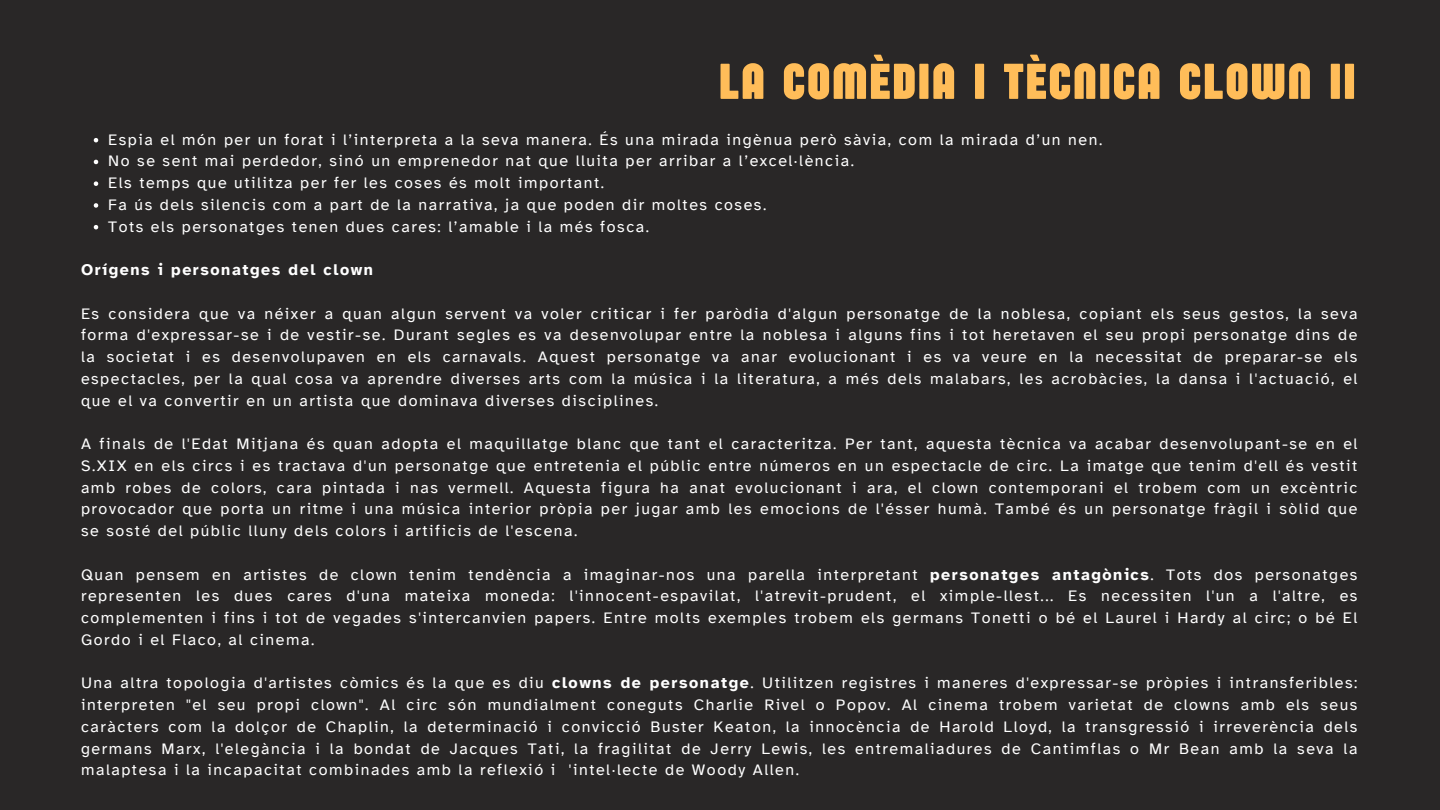
<style>
.page{position:relative;width:1440px;height:810px;background:#292727}
.page>*{position:absolute;margin:0;border:0;box-sizing:border-box;transform-origin:0 0}
.t1{font:700 52px "Sugo Pro Display";letter-spacing:.06em;color:#ffbd59}
.t2{font:16px/21.8px "Atkinson Hyperlegible";letter-spacing:.1em;color:#fff;text-align:justify}
.t3{font:700 16px "Atkinson Hyperlegible";letter-spacing:.1em;color:#fff}
.s1{font-weight:700}
</style>
<div class="page">
<svg style="left:94px;top:138px;width:4px;height:4px"></svg>
<svg style="left:94px;top:160px;width:4px;height:4px"></svg>
<svg style="left:94px;top:181px;width:4px;height:5px"></svg>
<svg style="left:94px;top:203px;width:4px;height:5px"></svg>
<svg style="left:94px;top:225px;width:4px;height:4px"></svg>
<h1 class="t1" style="left:720px;top:51px;width:637px">LA COMÈDIA I TÈCNICA CLOWN II</h1>
<p class="t2" style="left:108px;top:129px;width:996px;text-align:left">Espia el món per un forat i l’interpreta a la seva manera. És una mirada ingènua però sàvia, com la mirada d’un nen.<br>No se sent mai perdedor, sinó un emprenedor nat que lluita per arribar a l’excel·lència.<br>Els temps que utilitza per fer les coses és molt important.<br>Fa ús dels silencis com a part de la narrativa, ja que poden dir moltes coses.<br>Tots els personatges tenen dues cares: l’amable i la més fosca.</p>
<p class="t3" style="left:81px;top:260px;width:294px">Orígens i personatges del clown</p>
<p class="t2" style="left:81px;top:303px;width:1278px">Es considera que va néixer a quan algun servent va voler criticar i fer paròdia d'algun personatge de la noblesa, copiant els seus gestos, la seva forma d'expressar-se i de vestir-se. Durant segles es va desenvolupar entre la noblesa i alguns fins i tot heretaven el seu propi personatge dins de la societat i es desenvolupaven en els carnavals. Aquest personatge va anar evolucionant i es va veure en la necessitat de preparar-se els espectacles, per la qual cosa va aprendre diverses arts com la música i la literatura, a més dels malabars, les acrobàcies, la dansa i l'actuació, el que el va convertir en un artista que dominava diverses disciplines.</p>
<p class="t2" style="left:81px;top:433px;width:1278px">A finals de l'Edat Mitjana és quan adopta el maquillatge blanc que tant el caracteritza. Per tant, aquesta tècnica va acabar desenvolupant-se en el S.XIX en els circs i es tractava d'un personatge que entretenia el públic entre números en un espectacle de circ. La imatge que tenim d'ell és vestit amb robes de colors, cara pintada i nas vermell. Aquesta figura ha anat evolucionant i ara, el clown contemporani el trobem com un excèntric provocador que porta un ritme i una música interior pròpia per jugar amb les emocions de l'ésser humà. També és un personatge fràgil i sòlid que se sosté del públic lluny dels colors i artificis de l'escena.</p>
<p class="t2" style="left:81px;top:564px;width:1278px">Quan pensem en artistes de clown tenim tendència a imaginar-nos una parella interpretant <span class="s1">personatges antagònics</span>. Tots dos personatges representen les dues cares d'una mateixa moneda: l'innocent-espavilat, l'atrevit-prudent, el ximple-llest... Es necessiten l'un a l'altre, es complementen i fins i tot de vegades s'intercanvien papers. Entre molts exemples trobem els germans Tonetti o bé el Laurel i Hardy al circ; o bé El Gordo i el Flaco, al cinema.</p>
<p class="t2" style="left:81px;top:672px;width:1278px">Una altra topologia d'artistes còmics és la que es diu <span class="s1">clowns de personatge</span>. Utilitzen registres i maneres d'expressar-se pròpies i intransferibles: interpreten "el seu propi clown". Al circ són mundialment coneguts Charlie Rivel o Popov. Al cinema trobem varietat de clowns amb els seus caràcters com la dolçor de Chaplin, la determinació i convicció Buster Keaton, la innocència de Harold Lloyd, la transgressió i irreverència dels germans Marx, l'elegància i la bondat de Jacques Tati, la fragilitat de Jerry Lewis, les entremaliadures de Cantimflas o Mr Bean amb la seva la malaptesa i la incapacitat combinades amb la reflexió i 'intel·lecte de Woody Allen.</p>
</div>
